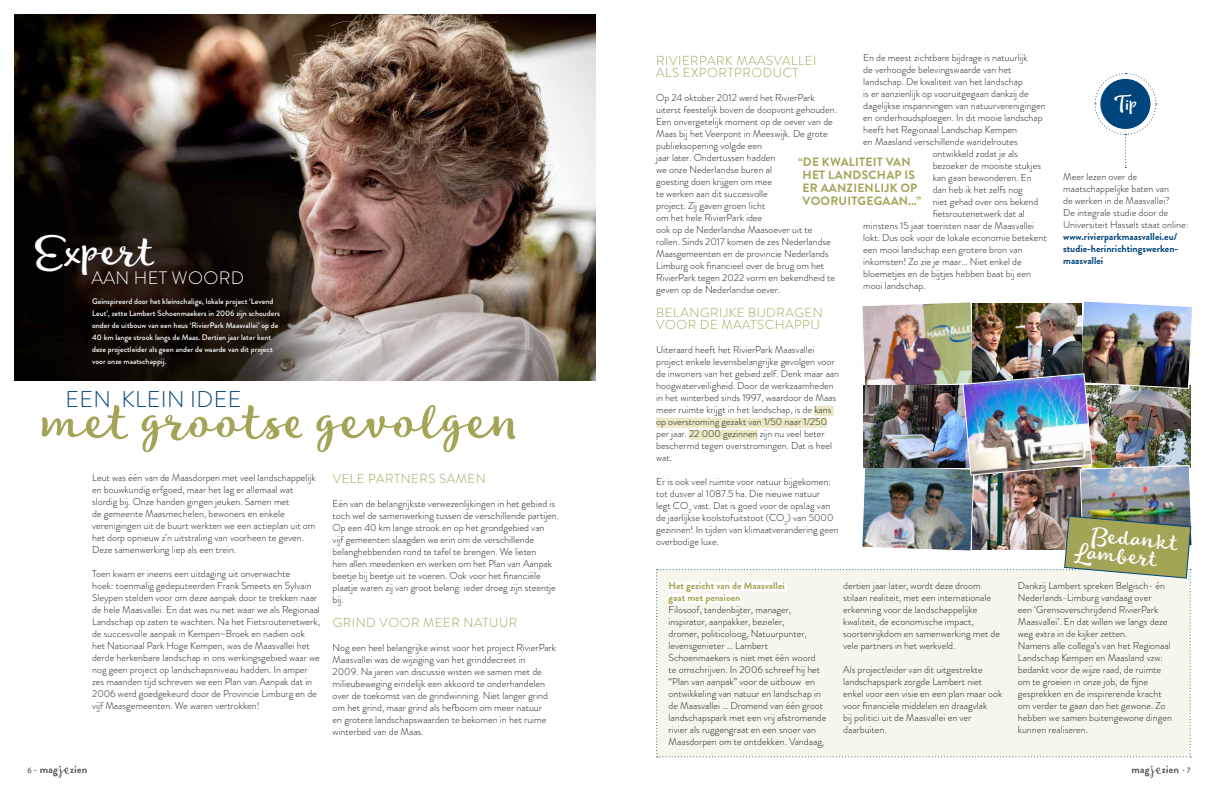
<style>
.page{position:relative;width:1219px;height:794px;background:#fff}
.page>*{position:absolute;margin:0;border:0;box-sizing:border-box;transform-origin:0 0}
.t1{font:50px "Lifehack";color:#a3a456}
.t2{font:40px "Lifehack";color:#fff}
.t3{font:300 22.8px "Brandon Grotesque";letter-spacing:.02em;color:#00457c}
.t4{font:21.5px/17.6px "Lifehack";color:#fff}
.t5{font:18.2px "Lifehack";color:#fff}
.t6{font:300 18px "Brandon Grotesque";letter-spacing:.02em;color:#fff}
.t7{font:300 13px/12px "Brandon Grotesque";letter-spacing:.04em;color:#a3a456}
.t8{font:700 12px/13px "Brandon Grotesque";letter-spacing:.02em;color:#a3a456}
.t9{font:300 10px/12px "Brandon Grotesque";color:#1d1d1b}
.t10{font:700 10px/12px "Brandon Grotesque";color:#00457c;text-align:justify}
.t11{font:700 10px/12px "Brandon Grotesque";color:#a3a456}
.t12{font:500 8px/12px "Brandon Grotesque";color:#fff}
.t13{font:700 8px "Brandon Grotesque";color:#706f6f}
</style>
<div class="page">
<img style="left:14px;top:14px;width:581px;height:366px">
<img style="left:656px;top:301px;width:536px;height:456px">
<svg style="left:1094px;top:73px;width:63px;height:95px"></svg>
<div style="left:1100px;top:79px;width:50px;height:50px;background:#00457c;border-radius:50%"></div>
<svg style="left:1132px;top:765px;width:46px;height:13px"></svg>
<svg style="left:40px;top:765px;width:47px;height:13px"></svg>
<h2 class="t2" style="left:34px;top:223px;width:125px">Expert</h2>
<h3 class="t6" style="left:91px;top:265px;width:154px">AAN HET WOORD</h3>
<p class="t12" style="left:92px;top:295px;width:189px">Geïnspireerd door het kleinschalige, lokale project ‘Levend Leut’, zette Lambert Schoenmaekers in 2006 zijn schouders onder de uitbouw van een heus ‘RivierPark Maasvallei’ op de 40 km lange strook langs de Maas. Dertien jaar later kent deze projectleider als geen ander de waarde van dit project voor onze maatschappij.</p>
<h3 class="t3" style="left:65px;top:384px;width:178px">EEN KLEIN IDEE</h3>
<h1 class="t1" style="left:42px;top:386px;width:481px">met grootse gevolgen</h1>
<p class="t9" style="left:92px;top:471px;width:225px">Leut was één van de Maasdorpen met veel landschappelijk en bouwkundig erfgoed, maar het lag er allemaal wat slordig bij. Onze handen gingen jeuken. Samen met<br>de gemeente Maasmechelen, bewoners en enkele verenigingen uit de buurt werkten we een actieplan uit om het dorp opnieuw z’n uitstraling van voorheen te geven.<br>Deze samenwerking liep als een trein.</p>
<p class="t9" style="left:92px;top:567px;width:229px">Toen kwam er ineens een uitdaging uit onverwachte<br>hoek: toenmalig gedeputeerden Frank Smeets en Sylvain Sleypen stelden voor om deze aanpak door te trekken naar de hele Maasvallei. En dat was nu net waar we als Regionaal Landschap op zaten te wachten. Na het Fietsroutenetwerk, de succesvolle aanpak in Kempen~Broek en nadien ook het Nationaal Park Hoge Kempen, was de Maasvallei het derde herkenbare landschap in ons werkingsgebied waar we nog geen project op landschapsniveau hadden. In amper zes maanden tijd schreven we een Plan van Aanpak dat in 2006 werd goedgekeurd door de Provincie Limburg en de vijf Maasgemeenten. We waren vertrokken!</p>
<h3 class="t7" style="left:333px;top:473px;width:155px">VELE PARTNERS SAMEN</h3>
<p class="t9" style="left:333px;top:498px;width:228px">Eén van de belangrijkste verwezenlijkingen in het gebied is toch wel de samenwerking tussen de verschillende partijen.<br>Op een 40 km lange strook en op het grondgebied van<br>vijf gemeenten slaagden we erin om de verschillende belanghebbenden rond te tafel te brengen. We lieten<br>hen allen meedenken en werken om het Plan van Aanpak beetje bij beetje uit te voeren. Ook voor het financiële plaatje waren zij van groot belang: ieder droeg zijn steentje bij.</p>
<h3 class="t7" style="left:333px;top:617px;width:186px">GRIND VOOR MEER NATUUR</h3>
<p class="t9" style="left:333px;top:642px;width:225px">Nog een heel belangrijke winst voor het project RivierPark Maasvallei was de wijziging van het grinddecreet in<br>2009. Na jaren van discussie wisten we samen met de milieubeweging eindelijk een akkoord te onderhandelen over de toekomst van de grindwinning. Niet langer grind om het grind, maar grind als hefboom om meer natuur<br>en grotere landschapswaarden te bekomen in het ruime winterbed van de Maas.</p>
<p class="t9" style="left:863px;top:51px;width:166px">En de meest zichtbare bijdrage is natuurlijk</p>
<p class="t9" style="left:863px;top:63px;width:150px">de verhoogde belevingswaarde van het</p>
<p class="t9" style="left:863px;top:75px;width:161px">landschap. De kwaliteit van het landschap</p>
<p class="t9" style="left:863px;top:87px;width:167px">is er aanzienlijk op vooruitgegaan dankzij de</p>
<p class="t9" style="left:863px;top:99px;width:184px">dagelijkse inspanningen van natuurverenigingen</p>
<p class="t9" style="left:863px;top:111px;width:181px">en onderhoudsploegen. In dit mooie landschap</p>
<p class="t9" style="left:863px;top:123px;width:155px">heeft het Regionaal Landschap Kempen</p>
<p class="t9" style="left:863px;top:135px;width:156px">en Maasland verschillende wandelroutes</p>
<p class="t9" style="left:933px;top:147px;width:87px">ontwikkeld zodat je als</p>
<p class="t9" style="left:933px;top:159px;width:110px">bezoeker de mooiste stukjes</p>
<p class="t9" style="left:933px;top:171px;width:100px">kan gaan bewonderen. En</p>
<p class="t9" style="left:933px;top:183px;width:92px">dan heb ik het zelfs nog</p>
<p class="t9" style="left:933px;top:195px;width:107px">niet gehad over ons bekend</p>
<p class="t9" style="left:933px;top:207px;width:93px">fietsroutenetwerk dat al</p>
<p class="t9" style="left:863px;top:219px;width:172px">minstens 15 jaar toeristen naar de Maasvallei</p>
<p class="t9" style="left:863px;top:231px;width:185px">lokt. Dus ook voor de lokale economie betekent</p>
<p class="t9" style="left:863px;top:243px;width:161px">een mooi landschap een grotere bron van</p>
<p class="t9" style="left:863px;top:255px;width:160px">inkomsten! Zo zie je maar… Niet enkel de</p>
<p class="t9" style="left:863px;top:267px;width:169px">bloemetjes en de bijtjes hebben baat bij een</p>
<p class="t9" style="left:863px;top:279px;width:64px">mooi landschap.</p>
<h3 class="t7" style="left:656px;top:55px;width:162px">RIVIERPARK MAASVALLEI<br>ALS EXPORTPRODUCT</h3>
<p class="t9" style="left:656px;top:92px;width:182px">Op 24 oktober 2012 werd het RivierPark uiterst feestelijk boven de doopvont gehouden.<br>Een onvergetelijk moment op de oever van de Maas bij het Veerpont in Meeswijk. De grote publieksopening volgde een<br>jaar later. Ondertussen hadden<br>we onze Nederlandse buren al<br>goesting doen krijgen om mee<br>te werken aan dit succesvolle<br>project. Zij gaven groen licht<br>om het hele RivierPark idee<br>ook op de Nederlandse Maasoever uit te rollen. Sinds 2017 komen de zes Nederlandse Maasgemeenten en de provincie Nederlands Limburg ook financieel over de brug om het RivierPark tegen 2022 vorm en bekendheid te geven op de Nederlandse oever.</p>
<h3 class="t7" style="left:656px;top:307px;width:168px">BELANGRIJKE BIJDRAGEN<br>VOOR DE MAATSCHAPPIJ</h3>
<p class="t9" style="left:656px;top:344px;width:184px">Uiteraard heeft het RivierPark Maasvallei project enkele levensbelangrijke gevolgen voor de inwoners van het gebied zelf. Denk maar aan hoogwaterveiligheid. Door de werkzaamheden in het winterbed sinds 1997, waardoor de Maas meer ruimte krijgt in het landschap, is de kans op overstroming gezakt van 1/50 naar 1/250 per jaar. 22 000 gezinnen zijn nu veel beter beschermd tegen overstromingen. Dat is heel wat.</p>
<p class="t9" style="left:656px;top:476px;width:184px">Er is ook veel ruimte voor natuur bijgekomen: tot dusver al 1087.5 ha. Die nieuwe natuur<br>legt CO<sub>2</sub> vast. Dat is goed voor de opslag van de jaarlijkse koolstofuitstoot (CO<sub>2</sub>) van 5000 gezinnen! In tijden van klimaatverandering geen overbodige luxe.</p>
<p class="t8" style="left:802px;top:156px;width:120px;text-indent:-4px">“DE KWALITEIT VAN<br>HET LANDSCHAP IS<br>ER AANZIENLIJK OP<br>VOORUITGEGAAN...”</p>
<h3 class="t5" style="left:1114px;top:90px;width:26px">Tip</h3>
<p class="t9" style="left:1063px;top:170px;width:127px">Meer lezen over de maatschappelijke baten van<br>de werken in de Maasvallei?<br>De integrale studie door de<br>Universiteit Hasselt staat online:</p>
<p class="t10" style="left:1063px;top:230px;width:117px">www.rivierparkmaasvallei.eu/ studie-herinrichtingswerken&shy;maasvallei</p>
<h3 class="t4" style="left:1077px;top:526px;width:105px;text-indent:15px;rotate:5deg">Bedankt<br>Lambert</h3>
<p class="t11" style="left:669px;top:579px;width:118px">Het gezicht van de Maasvallei gaat met pensioen</p>
<p class="t9" style="left:669px;top:603px;width:159px">Filosoof, tandenbijter, manager, inspirator, aanpakker, bezieler,<br>dromer, politicoloog, Natuurpunter, levensgenieter … Lambert Schoenmaekers is niet met één woord<br>te omschrijven. In 2006 schreef hij het “Plan van aanpak” voor de uitbouw en ontwikkeling van natuur en landschap in de Maasvallei … Dromend van één groot landschapspark met een vrij afstromende rivier als ruggengraat en een snoer van Maasdorpen om te ontdekken. Vandaag,</p>
<p class="t9" style="left:843px;top:579px;width:158px">dertien jaar later, wordt deze droom stilaan realiteit, met een internationale erkenning voor de landschappelijke kwaliteit, de economische impact, soortenrijkdom en samenwerking met de vele partners in het werkveld.</p>
<p class="t9" style="left:843px;top:663px;width:161px">Als projectleider van dit uitgestrekte landschapspark zorgde Lambert niet enkel voor een visie en een plan maar ook voor financiële middelen en draagvlak<br>bij politici uit de Maasvallei en ver daarbuiten.</p>
<p class="t9" style="left:1018px;top:579px;width:156px">Dankzij Lambert spreken Belgisch- én Nederlands-Limburg vandaag over<br>een ‘Grensoverschrijdend RivierPark Maasvallei’. En dat willen we langs deze weg extra in de kijker zetten.<br>Namens alle collega’s van het Regionaal Landschap Kempen en Maasland vzw: bedankt voor de wijze raad, de ruimte om te groeien in onze job, de fijne gesprekken en de inspirerende kracht om verder te gaan dan het gewone. Zo hebben we samen buitengewone dingen kunnen realiseren.</p>
<p class="t13" style="left:28px;top:764px;width:11px">6 -</p>
<p class="t13" style="left:1182px;top:764px;width:10px">- 7</p>
</div>
